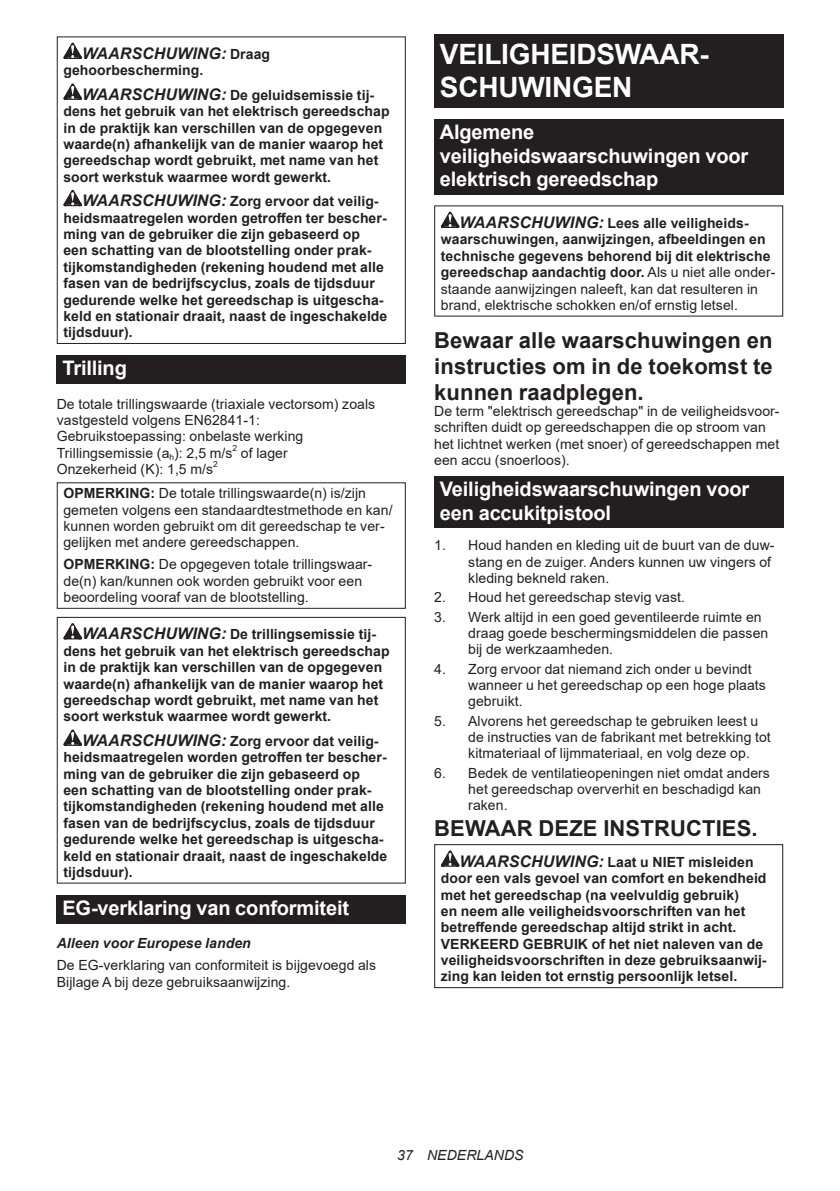
<style>
.page{position:relative;width:840px;height:1191px;background:#fff}
.page>*{position:absolute;margin:0;border:0;box-sizing:border-box;transform-origin:0 0}
.t1{font:700 28px/32.8px "Arial";letter-spacing:-.01em;color:#fff}
.t2{font:700 22px/25.8px "Arial";letter-spacing:.005em;color:#231f20;text-align:justify}
.t3{font:700 20px/23.4px "Arial";letter-spacing:-.01em;color:#fff}
.t4{font:italic 700 16px "Arial";letter-spacing:.005em;color:#231f20}
.t5{font:700 14px/16.4px "Arial";letter-spacing:.005em;color:#231f20}
.t6{font:14px/16.4px "Arial";letter-spacing:.005em;color:#231f20}
.t7{font:italic 700 14px "Arial";letter-spacing:.005em;color:#231f20}
.t8{font:italic 14px "Arial";letter-spacing:.005em;color:#231f20}
.t9{font:8.4px "Arial";color:#231f20}
.s1{font-style:normal;font-size:14px}
.s2{font-style:italic;font-size:16px}
.s3{font-weight:700}
.s4{font-weight:400}
</style>
<div class="page">
<svg style="left:63px;top:43px;width:19px;height:16px"></svg>
<svg style="left:63px;top:83px;width:19px;height:17px"></svg>
<svg style="left:63px;top:190px;width:19px;height:16px"></svg>
<div style="left:57px;top:36px;width:348px;height:308px;border:1px solid #231f20"></div>
<div style="left:57px;top:355px;width:348px;height:29px;background:#231f20"></div>
<div style="left:57px;top:482px;width:348px;height:127px;border:1px solid #231f20"></div>
<svg style="left:63px;top:623px;width:19px;height:16px"></svg>
<svg style="left:63px;top:729px;width:19px;height:17px"></svg>
<div style="left:57px;top:617px;width:348px;height:266px;border:1px solid #231f20"></div>
<div style="left:57px;top:895px;width:348px;height:28px;background:#231f20"></div>
<div style="left:434px;top:34px;width:348px;height:74px;background:#231f20"></div>
<div style="left:434px;top:119px;width:348px;height:75px;background:#231f20"></div>
<svg style="left:440px;top:212px;width:19px;height:16px"></svg>
<div style="left:434px;top:476px;width:348px;height:52px;background:#231f20"></div>
<svg style="left:440px;top:850px;width:19px;height:16px"></svg>
<div style="left:434px;top:844px;width:348px;height:144px;border:1px solid #231f20"></div>
<p class="t4" style="left:82px;top:43px;width:189px">WAARSCHUWING: <span class="s1">Draag</span></p>
<p class="t5" style="left:82px;top:58px;width:293px;line-height:24.4px;text-indent:-19px">gehoorbescherming.<br><span class="s2">WAARSCHUWING:</span> De geluidsemissie tij-</p>
<p class="t5" style="left:63px;top:103px;width:327px">dens het gebruik van het elektrisch gereedschap in de praktijk kan verschillen van de opgegeven waarde(n) afhankelijk van de manier waarop het gereedschap wordt gebruikt, met name van het soort werkstuk waarmee wordt gewerkt.</p>
<p class="t5" style="left:63px;top:193px;width:325px;text-indent:19px"><span class="s2">WAARSCHUWING:</span> Zorg ervoor dat veilig&shy;heidsmaatregelen worden getroffen ter bescher&shy;ming van de gebruiker die zijn gebaseerd op een schatting van de blootstelling onder prak&shy;tijkomstandigheden (rekening houdend met alle fasen van de bedrijfscyclus, zoals de tijdsduur gedurende welke het gereedschap is uitgescha&shy;keld en stationair draait, naast de ingeschakelde tijdsduur).</p>
<h3 class="t3" style="left:62px;top:357px;width:66px">Trilling</h3>
<p class="t6" style="left:57px;top:395px;width:320px">De totale trillingswaarde (triaxiale vectorsom) zoals vastgesteld volgens EN62841-1:<br>Gebruikstoepassing: onbelaste werking Trillingsemissie (a<sub>h</sub>): 2,5 m/s</p>
<p class="t9" style="left:232px;top:442px;width:6px">2</p>
<p class="t6" style="left:241px;top:444px;width:48px">of lager</p>
<p class="t6" style="left:57px;top:461px;width:158px">Onzekerheid (K): 1,5 m/s</p>
<p class="t9" style="left:213px;top:458px;width:6px">2</p>
<p class="t6" style="left:63px;top:485px;width:330px"><span class="s3">OPMERKING:</span> De totale trillingswaarde(n) is/zijn gemeten volgens een standaardtestmethode en kan/ kunnen worden gebruikt om dit gereedschap te ver&shy;gelijken met andere gereedschappen.</p>
<p class="t6" style="left:63px;top:556px;width:310px"><span class="s3">OPMERKING:</span> De opgegeven totale trillingswaar&shy;de(n) kan/kunnen ook worden gebruikt voor een beoordeling vooraf van de blootstelling.</p>
<p class="t5" style="left:63px;top:626px;width:327px;text-indent:19px"><span class="s2">WAARSCHUWING:</span> De trillingsemissie tij&shy;dens het gebruik van het elektrisch gereedschap in de praktijk kan verschillen van de opgegeven waarde(n) afhankelijk van de manier waarop het gereedschap wordt gebruikt, met name van het soort werkstuk waarmee wordt gewerkt.</p>
<p class="t5" style="left:63px;top:733px;width:325px;text-indent:19px"><span class="s2">WAARSCHUWING:</span> Zorg ervoor dat veilig&shy;heidsmaatregelen worden getroffen ter bescher&shy;ming van de gebruiker die zijn gebaseerd op een schatting van de blootstelling onder prak&shy;tijkomstandigheden (rekening houdend met alle fasen van de bedrijfscyclus, zoals de tijdsduur gedurende welke het gereedschap is uitgescha&shy;keld en stationair draait, naast de ingeschakelde tijdsduur).</p>
<h3 class="t3" style="left:62px;top:896px;width:288px">EG-verklaring van conformiteit</h3>
<p class="t7" style="left:57px;top:934px;width:195px">Alleen voor Europese landen</p>
<p class="t6" style="left:57px;top:957px;width:321px">De EG-verklaring van conformiteit is bijgevoegd als<br>Bijlage A bij deze gebruiksaanwijzing.</p>
<h1 class="t1" style="left:439px;top:38px;width:270px">VEILIGHEIDSWAAR-<br>SCHUWINGEN</h1>
<h3 class="t3" style="left:439px;top:121px;width:310px">Algemene veiligheidswaarschuwingen voor elektrisch gereedschap</h3>
<p class="t5" style="left:440px;top:215px;width:336px;text-indent:19px"><span class="s2">WAARSCHUWING:</span> Lees alle veiligheids&shy;waarschuwingen, aanwijzingen, afbeeldingen en technische gegevens behorend bij dit elektrische gereedschap aandachtig door. <span class="s4">Als u niet alle onder&shy;staande aanwijzingen naleeft, kan dat resulteren in brand, elektrische schokken en/of ernstig letsel.</span></p>
<h2 class="t2" style="left:434px;top:328px;width:340px">Bewaar alle waarschuwingen en instructies om in de toekomst te kunnen raadplegen.</h2>
<p class="t6" style="left:434px;top:403px;width:346px">De term "elektrisch gereedschap" in de veiligheidsvoor&shy;schriften duidt op gereedschappen die op stroom van het lichtnet werken (met snoer) of gereedschappen met een accu (snoerloos).</p>
<h3 class="t3" style="left:439px;top:478px;width:311px">Veiligheidswaarschuwingen voor een accukitpistool</h3>
<p class="t6" style="left:468px;top:537px;width:307px;text-indent:-34px">1. Houd handen en kleding uit de buurt van de duw&shy;stang en de zuiger. Anders kunnen uw vingers of kleding bekneld raken.</p>
<p class="t6" style="left:434px;top:589px;width:252px">2. Houd het gereedschap stevig vast.</p>
<p class="t6" style="left:468px;top:608px;width:301px;text-indent:-34px">3. Werk altijd in een goed geventileerde ruimte en draag goede beschermingsmiddelen die passen bij de werkzaamheden.</p>
<p class="t6" style="left:468px;top:660px;width:299px;text-indent:-34px">4. Zorg ervoor dat niemand zich onder u bevindt wanneer u het gereedschap op een hoge plaats gebruikt.</p>
<p class="t6" style="left:468px;top:712px;width:304px;text-indent:-34px">5. Alvorens het gereedschap te gebruiken leest u de instructies van de fabrikant met betrekking tot kitmateriaal of lijmmateriaal, en volg deze op.</p>
<p class="t6" style="left:468px;top:764px;width:303px;text-indent:-34px">6. Bedek de ventilatieopeningen niet omdat anders het gereedschap oververhit en beschadigd kan raken.</p>
<h2 class="t2" style="left:434px;top:815px;width:325px">BEWAAR DEZE INSTRUCTIES.</h2>
<p class="t5" style="left:440px;top:853px;width:327px;text-indent:19px"><span class="s2">WAARSCHUWING:</span> Laat u NIET misleiden door een vals gevoel van comfort en bekendheid met het gereedschap (na veelvuldig gebruik)<br>en neem alle veiligheidsvoorschriften van het betreffende gereedschap altijd strikt in acht.<br>VERKEERD GEBRUIK of het niet naleven van de veiligheidsvoorschriften in deze gebruiksaanwij&shy;zing kan leiden tot ernstig persoonlijk letsel.</p>
<p class="t8" style="left:397px;top:1146px;width:128px">37 NEDERLANDS</p>
</div>
